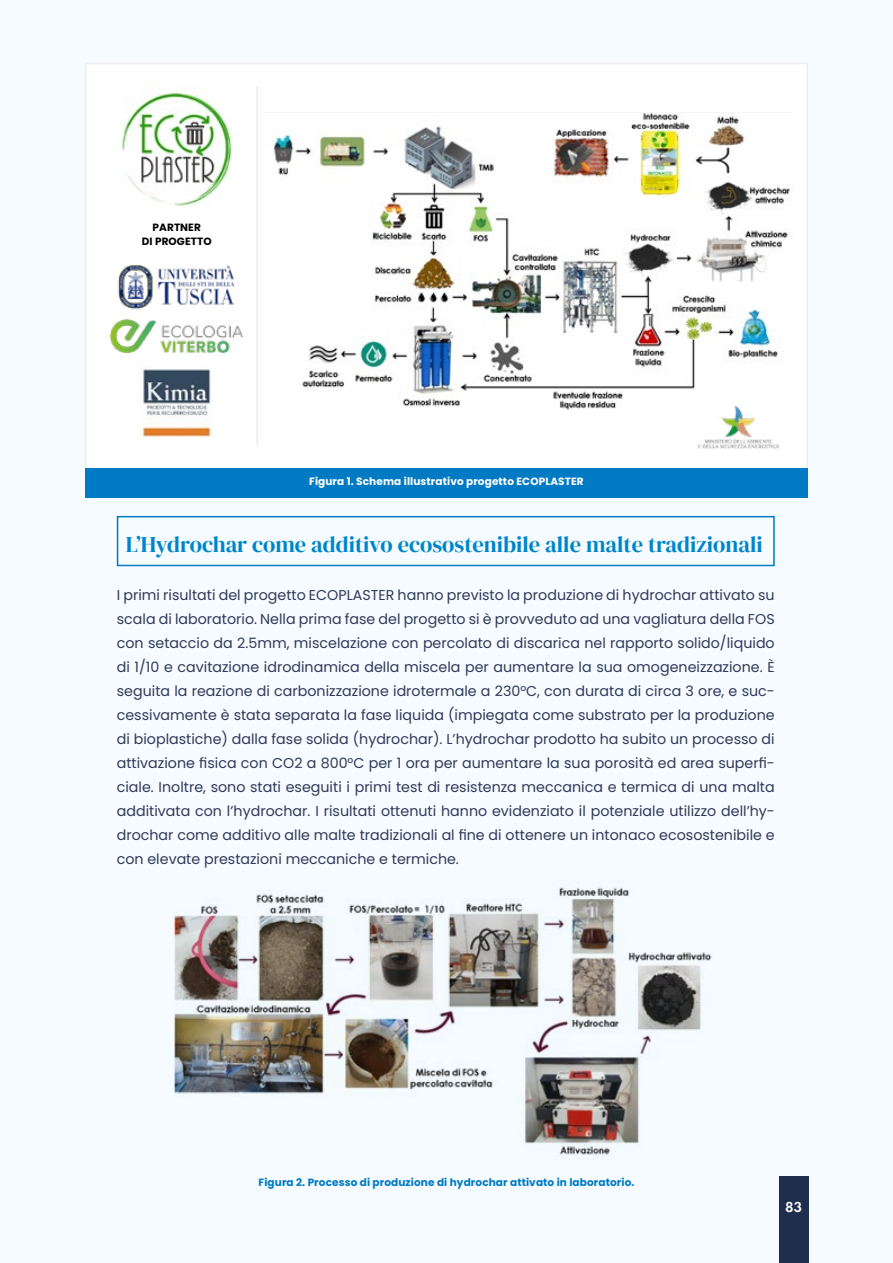
<style>
.page{position:relative;width:893px;height:1263px;background:#f5fbfe}
.page>*{position:absolute;margin:0;border:0;box-sizing:border-box;transform-origin:0 0}
.t1{font:22.5px "DM Serif Display";color:#0085ca}
.t2{font:600 15px "Futura PT";color:#fff}
.t3{font:14.25px/24px "Poppins";color:#303a59;text-align:justify}
.t4{font:700 10.5px "Poppins";letter-spacing:.01em;color:#007ac3}
.t5{font:700 10.5px "Poppins";letter-spacing:.01em;color:#fff}
.t6{font:700 10.5px/13.5px "Poppins";letter-spacing:.01em;color:#000;text-align:center}
</style>
<div class="page">
<div style="left:779px;top:1176px;width:30px;height:87px;background:#1f2e4d"></div>
<div style="left:85px;top:63px;width:723px;height:415px;background:#fff;border:2px solid #ededed"></div>
<img style="left:273px;top:113px;width:518px;height:297px">
<div style="left:85px;top:468px;width:723px;height:30px;background:#007ac3"></div>
<div style="left:117px;top:516px;width:658px;height:50px;border:2px solid #007ac3"></div>
<img style="left:174px;top:887px;width:538px;height:268px">
<img style="left:121px;top:91px;width:111px;height:115px">
<img style="left:117px;top:265px;width:118px;height:45px">
<img style="left:142px;top:369px;width:70px;height:69px">
<img style="left:111px;top:319px;width:132px;height:33px">
<hr style="left:256px;top:86px;width:2px;height:359px;background:#ededed">
<img style="left:690px;top:396px;width:98px;height:53px">
<p class="t6" style="left:142px;top:221px;width:72px">PARTNER<br>DI PROGETTO</p>
<p class="t5" style="left:309px;top:474px;width:276px">Figura 1. Schema illustrativo progetto ECOPLASTER</p>
<h1 class="t1" style="left:126px;top:528px;width:638px">L’Hydrochar come additivo ecosostenibile alle malte tradizionali</h1>
<p class="t3" style="left:117px;top:583px;width:659px">I primi risultati del progetto ECOPLASTER hanno previsto la produzione di hydrochar attivato su scala di laboratorio. Nella prima fase del progetto si è provveduto ad una vagliatura della FOS con setaccio da 2.5mm, miscelazione con percolato di discarica nel rapporto solido/liquido di 1/10 e cavitazione idrodinamica della miscela per aumentare la sua omogeneizzazione. È seguita la reazione di carbonizzazione idrotermale a 230°C, con durata di circa 3 ore, e suc&shy;cessivamente è stata separata la fase liquida (impiegata come substrato per la produzione di bioplastiche) dalla fase solida (hydrochar). L’hydrochar prodotto ha subito un processo di attivazione fisica con CO2 a 800°C per 1 ora per aumentare la sua porosità ed area superfi&shy;ciale. Inoltre, sono stati eseguiti i primi test di resistenza meccanica e termica di una malta additivata con l’hydrochar. I risultati ottenuti hanno evidenziato il potenziale utilizzo dell’hy&shy;drochar come additivo alle malte tradizionali al fine di ottenere un intonaco ecosostenibile e con elevate prestazioni meccaniche e termiche.</p>
<p class="t4" style="left:259px;top:1175px;width:377px">Figura 2. Processo di produzione di hydrochar attivato in laboratorio.</p>
<p class="t2" style="left:785px;top:1197px;width:19px">83</p>
</div>
